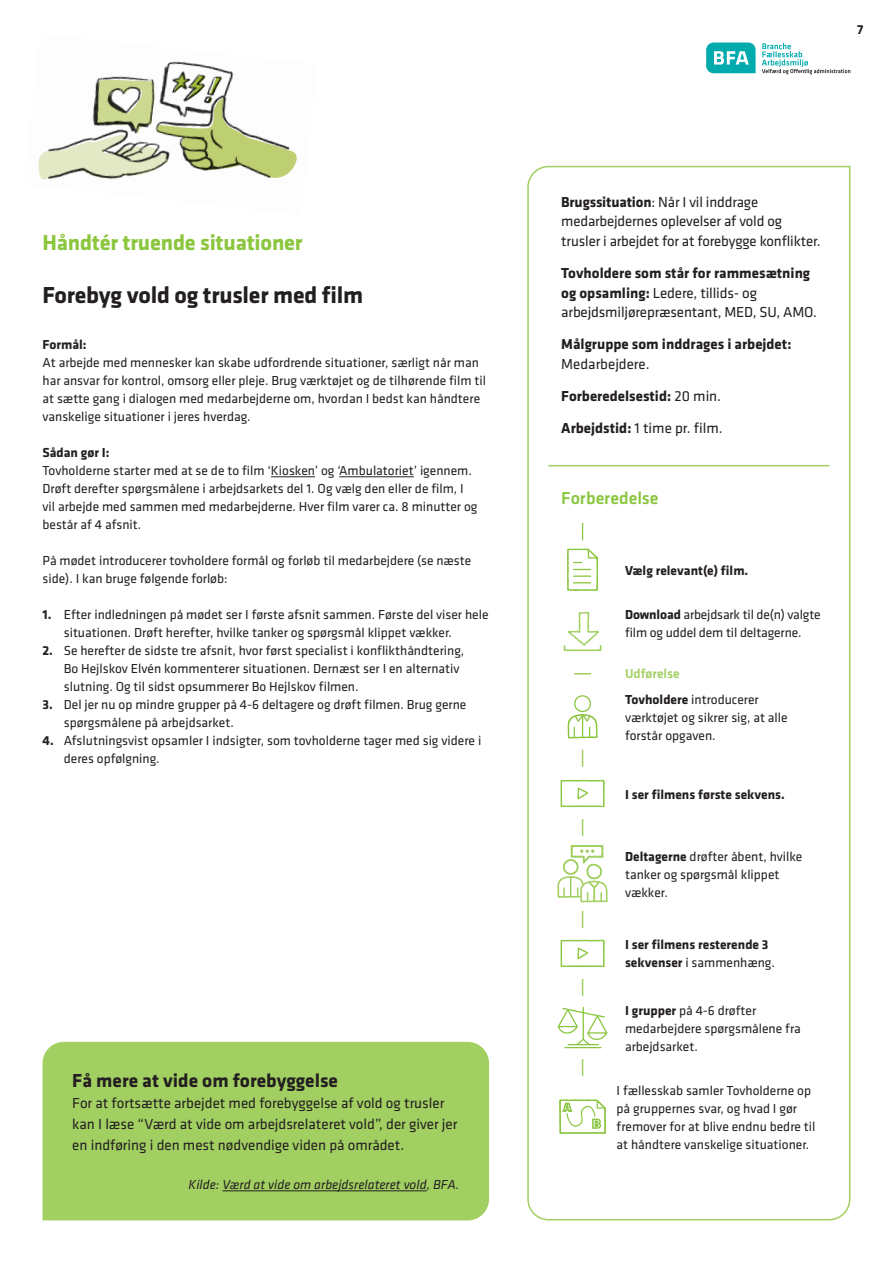
<style>
.page{position:relative;width:893px;height:1263px;background:#fff}
.page>*{position:absolute;margin:0;border:0;box-sizing:border-box;transform-origin:0 0}
.t1{font:700 24px "Klavika";letter-spacing:-.01em;color:#231f20}
.t2{font:700 22.5px "Klavika";letter-spacing:-.01em;color:#8bc63e}
.t3{font:700 19.5px "Klavika";color:#231f20}
.t4{font:500 18px "Klavika";color:#8bc640}
.t5{font:15px/19.5px "Klavika";color:#231f20}
.t6{font:700 15px "Klavika";color:#231f20}
.t7{font:13.5px/18px "Klavika";color:#231f20}
.t8{font:700 13.5px/18px "Klavika";color:#231f20}
.t9{font:italic 13.5px "Klavika";color:#231f20}
.t10{font:700 13.5px "Klavika Basic";color:#231f20}
.s1{font-weight:700}
.s2{font-weight:500;color:#a2cf62}
.s3{font-weight:400}
</style>
<div class="page">
<svg style="left:706px;top:43px;width:50px;height:30px"></svg>
<svg style="left:762px;top:43px;width:88px;height:31px"></svg>
<img style="left:38px;top:61px;width:259px;height:119px">
<svg style="left:527px;top:165px;width:324px;height:1056px"></svg>
<div style="left:43px;top:1042px;width:446px;height:178px;background:#a2cf62"></div>
<hr style="left:222px;top:1190px;width:205px;height:1px;background:#231f20">
<hr style="left:271px;top:476px;width:44px;height:1px;background:#231f20">
<hr style="left:339px;top:476px;width:75px;height:1px;background:#231f20">
<hr style="left:549px;top:465px;width:68px;height:1px;background:#a2cf62">
<hr style="left:617px;top:465px;width:212px;height:1px;background:#a2cf62">
<svg style="left:582px;top:523px;width:1px;height:17px"></svg>
<svg style="left:565px;top:547px;width:35px;height:45px"></svg>
<svg style="left:563px;top:610px;width:40px;height:43px"></svg>
<svg style="left:574px;top:673px;width:17px;height:1px"></svg>
<svg style="left:567px;top:694px;width:31px;height:45px"></svg>
<svg style="left:582px;top:750px;width:1px;height:17px"></svg>
<svg style="left:559px;top:778px;width:47px;height:30px"></svg>
<svg style="left:582px;top:819px;width:1px;height:17px"></svg>
<svg style="left:556px;top:844px;width:53px;height:59px"></svg>
<svg style="left:582px;top:911px;width:1px;height:17px"></svg>
<svg style="left:559px;top:938px;width:47px;height:30px"></svg>
<svg style="left:582px;top:979px;width:1px;height:17px"></svg>
<svg style="left:557px;top:1006px;width:52px;height:43px"></svg>
<svg style="left:582px;top:1059px;width:1px;height:17px"></svg>
<svg style="left:558px;top:1098px;width:49px;height:36px"></svg>
<h2 class="t2" style="left:43px;top:226px;width:262px">Håndtér truende situationer</h2>
<h1 class="t1" style="left:43px;top:278px;width:322px">Forebyg vold og trusler med film</h1>
<p class="t8" style="left:43px;top:335px;width:46px">Formål:</p>
<p class="t7" style="left:43px;top:353px;width:445px">At arbejde med mennesker kan skabe udfordrende situationer, særligt når man har ansvar for kontrol, omsorg eller pleje. Brug værktøjet og de tilhørende film til at sætte gang i dialogen med medarbejderne om, hvordan I bedst kan håndtere vanskelige situationer i jeres hverdag.</p>
<p class="t8" style="left:43px;top:443px;width:69px">Sådan gør I:</p>
<p class="t7" style="left:43px;top:461px;width:436px">Tovholderne starter med at se de to film ‘Kiosken’ og ‘Ambulatoriet’ igennem.<br>Drøft derefter spørgsmålene i arbejdsarkets del 1. Og vælg den eller de film, I vil arbejde med sammen med medarbejderne. Hver film varer ca. 8 minutter og består af 4 afsnit.</p>
<p class="t7" style="left:43px;top:551px;width:430px">På mødet introducerer tovholdere formål og forløb til medarbejdere (se næste side). I kan bruge følgende forløb:</p>
<p class="t7" style="left:64px;top:605px;width:426px;text-indent:-21px"><span class="s1">1.</span> Efter indledningen på mødet ser I første afsnit sammen. Første del viser hele situationen. Drøft herefter, hvilke tanker og spørgsmål klippet vækker.</p>
<p class="t7" style="left:64px;top:641px;width:402px;text-indent:-21px"><span class="s1">2.</span> Se herefter de sidste tre afsnit, hvor først specialist i konflikthåndtering,<br>Bo Hejlskov Elvén kommenterer situationen. Dernæst ser I en alternativ slutning. Og til sidst opsummerer Bo Hejlskov filmen.</p>
<p class="t7" style="left:64px;top:695px;width:404px;text-indent:-21px"><span class="s1">3.</span> Del jer nu op mindre grupper på 4-6 deltagere og drøft filmen. Brug gerne spørgsmålene på arbejdsarket.</p>
<p class="t7" style="left:64px;top:731px;width:419px;text-indent:-21px"><span class="s1">4.</span> Afslutningsvist opsamler I indsigter, som tovholderne tager med sig videre i deres opfølgning.</p>
<h3 class="t3" style="left:72px;top:1067px;width:267px">Få mere at vide om forebyggelse</h3>
<p class="t5" style="left:72px;top:1092px;width:387px;line-height:21px">For at fortsætte arbejdet med forebyggelse af vold og trusler kan I læse “Værd at vide om arbejdsrelateret vold”, der giver jer en indføring i den mest nødvendige viden på området.</p>
<p class="t9" style="left:189px;top:1176px;width:272px">Kilde: Værd at vide om arbejdsrelateret vold, BFA.</p>
<p class="t10" style="left:857px;top:19px;width:8px">7</p>
<p class="t5" style="left:561px;top:192px;width:261px"><span class="s1">Brugssituation</span>: Når I vil inddrage medarbejdernes oplevelser af vold og trusler i arbejdet for at forebygge konflikter.</p>
<p class="t5" style="left:561px;top:263px;width:257px"><span class="s1">Tovholdere som står for rammesætning og opsamling:</span> Ledere, tillids- og arbejdsmiljørepræsentant, MED, SU, AMO.</p>
<p class="t6" style="left:561px;top:334px;width:232px">Målgruppe som inddrages i arbejdet:</p>
<p class="t5" style="left:561px;top:347px;width:163px;line-height:32.2px">Medarbejdere.<br><span class="s1">Forberedelsestid:</span> 20 min.<br><span class="s1">Arbejdstid:</span> 1 time pr. film.</p>
<h3 class="t4" style="left:561px;top:486px;width:99px">Forberedelse</h3>
<p class="t8" style="left:625px;top:561px;width:125px">Vælg relevant(e) film.</p>
<p class="t7" style="left:625px;top:605px;width:197px"><span class="s1">Download</span> arbejdsark til de(n) valgte film og uddel dem til deltagerne.</p>
<p class="t7" style="left:625px;top:659px;width:135px;line-height:26.2px"><span class="s2">Udførelse<br></span><span class="s1">Tovholdere</span> introducerer</p>
<p class="t7" style="left:625px;top:708px;width:164px">værktøjet og sikrer sig, at alle forstår opgaven.</p>
<p class="t8" style="left:625px;top:784px;width:161px">I ser filmens første sekvens.</p>
<p class="t7" style="left:625px;top:847px;width:179px"><span class="s1">Deltagerne</span> drøfter åbent, hvilke tanker og spørgsmål klippet vækker.</p>
<p class="t8" style="left:625px;top:935px;width:151px">I ser filmens resterende 3 sekvenser <span class="s3">i sammenhæng.</span></p>
<p class="t7" style="left:625px;top:1001px;width:177px"><span class="s1">I grupper</span> på 4-6 drøfter medarbejdere spørgsmålene fra arbejdsarket.</p>
<p class="t7" style="left:617px;top:1081px;width:200px">I fællesskab samler Tovholderne op på gruppernes svar, og hvad I gør fremover for at blive endnu bedre til at håndtere vanskelige situationer.</p>
</div>
